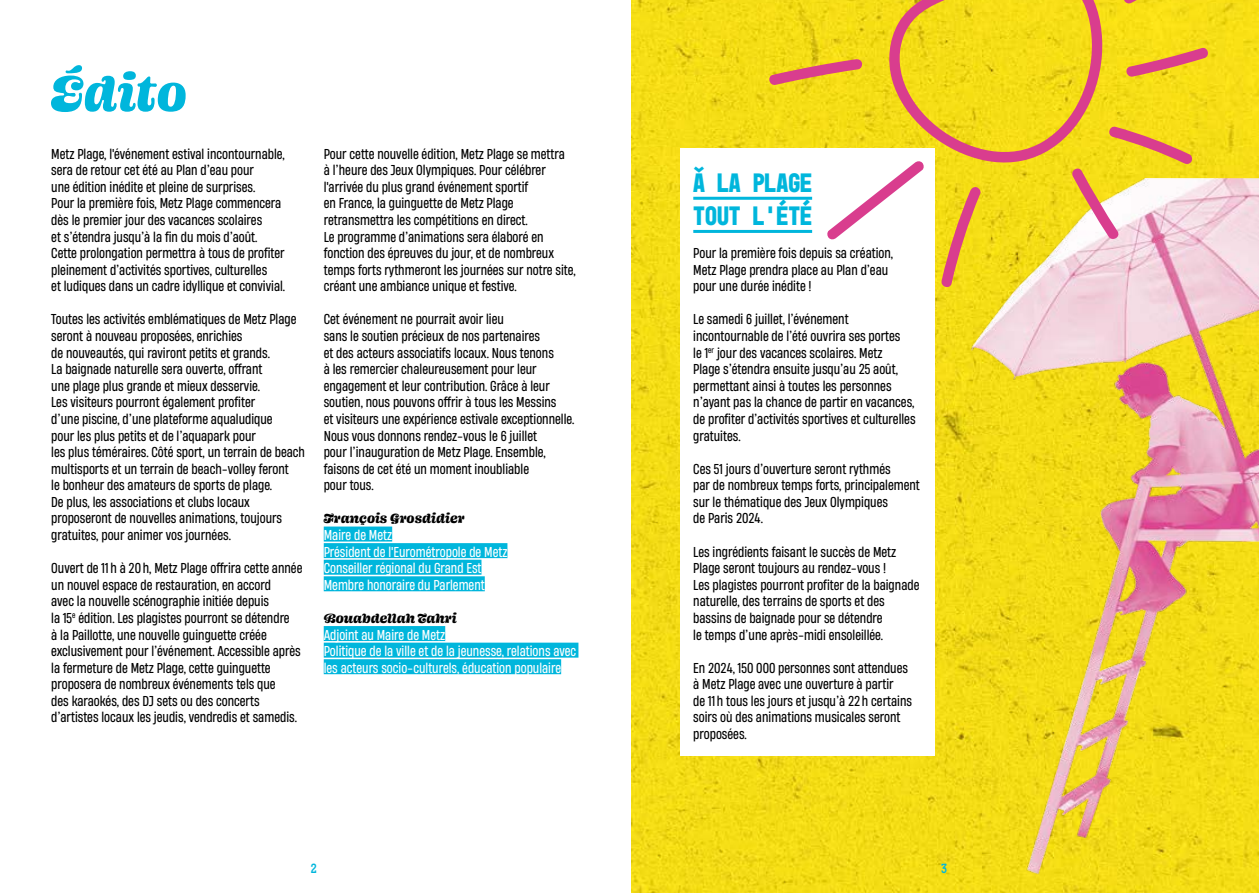
<style>
.page{position:relative;width:1259px;height:893px;background:#fff}
.page>*{position:absolute;margin:0;border:0;box-sizing:border-box;transform-origin:0 0}
.t1{font:italic 51px "Ohno Blazeface 12 Point";color:#00b6dc}
.texte_courant{font:700 27px/33.2px "Mono 45 Headline";color:#00b6dc}
.texte_courant-2{font:13.5px/16.6px "Heading Now 54";color:#000}
.texte_courant-3{font:13.5px/16.6px "Heading Now 54";color:#fff}
.texte_courant-4{font:italic 13.5px "Ohno Blazeface 12 Point";color:#000}
.t2{font:13.5px "Mono 45 Headline";color:#00b6dc}
</style>
<div class="page">
<img style="left:631px;top:0;width:628px;height:893px">
<div style="left:324px;top:527px;width:68px;height:15px;background:#00b6dc"></div>
<div style="left:324px;top:543px;width:183px;height:15px;background:#00b6dc"></div>
<div style="left:324px;top:560px;width:157px;height:15px;background:#00b6dc"></div>
<div style="left:324px;top:576px;width:161px;height:15px;background:#00b6dc"></div>
<div style="left:324px;top:626px;width:121px;height:15px;background:#00b6dc"></div>
<div style="left:324px;top:643px;width:254px;height:15px;background:#00b6dc"></div>
<div style="left:324px;top:659px;width:237px;height:15px;background:#00b6dc"></div>
<div style="left:680px;top:148px;width:255px;height:608px;background:#fff"></div>
<hr style="left:693px;top:197px;width:119px;height:3px;background:#00b6dc">
<hr style="left:693px;top:230px;width:119px;height:3px;background:#00b6dc">
<img style="left:935px;top:179px;width:324px;height:714px">
<svg style="left:766px;top:0;width:444px;height:290px"></svg>
<p class="t1" style="left:51px;top:57px;width:137px">Édito</p>
<p class="texte_courant-2" style="left:51px;top:145px;width:235px">Metz Plage, l'événement estival incontournable, sera de retour cet été au Plan d’eau pour<br>une édition inédite et pleine de surprises.<br>Pour la première fois, Metz Plage commencera dès le premier jour des vacances scolaires<br>et s’étendra jusqu’à la fin du mois d’août.<br>Cette prolongation permettra à tous de profiter pleinement d’activités sportives, culturelles<br>et ludiques dans un cadre idyllique et convivial.</p>
<p class="texte_courant-2" style="left:51px;top:311px;width:255px">Toutes les activités emblématiques de Metz Plage seront à nouveau proposées, enrichies<br>de nouveautés, qui raviront petits et grands.<br>La baignade naturelle sera ouverte, offrant<br>une plage plus grande et mieux desservie.<br>Les visiteurs pourront également profiter<br>d’une piscine, d’une plateforme aqualudique<br>pour les plus petits et de l’aquapark pour<br>les plus téméraires. Côté sport, un terrain de beach multisports et un terrain de beach-volley feront<br>le bonheur des amateurs de sports de plage.<br>De plus, les associations et clubs locaux proposeront de nouvelles animations, toujours gratuites, pour animer vos journées.</p>
<p class="texte_courant-2" style="left:51px;top:559px;width:253px">Ouvert de 11 h à 20 h, Metz Plage offrira cette année un nouvel espace de restauration, en accord</p>
<p class="texte_courant-2" style="left:51px;top:593px;width:219px">avec la nouvelle scénographie initiée depuis</p>
<p class="texte_courant-2" style="left:51px;top:609px;width:251px">la 15<sup>e</sup> édition. Les plagistes pourront se détendre<br>à la Paillotte, une nouvelle guinguette créée exclusivement pour l’événement. Accessible après la fermeture de Metz Plage, cette guinguette proposera de nombreux événements tels que</p>
<p class="texte_courant-2" style="left:51px;top:692px;width:247px">des karaokés, des DJ sets ou des concerts d’artistes locaux les jeudis, vendredis et samedis.</p>
<p class="texte_courant-2" style="left:324px;top:145px;width:253px">Pour cette nouvelle édition, Metz Plage se mettra<br>à l’heure des Jeux Olympiques. Pour célébrer l'arrivée du plus grand événement sportif<br>en France, la guinguette de Metz Plage retransmettra les compétitions en direct.<br>Le programme d’animations sera élaboré en fonction des épreuves du jour, et de nombreux temps forts rythmeront les journées sur notre site, créant une ambiance unique et festive.</p>
<p class="texte_courant-2" style="left:324px;top:311px;width:218px">Cet événement ne pourrait avoir lieu<br>sans le soutien précieux de nos partenaires</p>
<p class="texte_courant-2" style="left:324px;top:344px;width:252px">et des acteurs associatifs locaux. Nous tenons<br>à les remercier chaleureusement pour leur engagement et leur contribution. Grâce à leur soutien, nous pouvons offrir à tous les Messins<br>et visiteurs une expérience estivale exceptionnelle.</p>
<p class="texte_courant-2" style="left:324px;top:427px;width:215px">Nous vous donnons rendez-vous le 6 juillet</p>
<p class="texte_courant-2" style="left:324px;top:443px;width:223px">pour l’inauguration de Metz Plage. Ensemble, faisons de cet été un moment inoubliable pour tous.</p>
<p class="texte_courant-4" style="left:324px;top:509px;width:142px">François Grosdidier</p>
<p class="texte_courant-3" style="left:324px;top:526px;width:70px">Maire de Metz</p>
<p class="texte_courant-3" style="left:324px;top:543px;width:185px">Président de l'Eurométropole de Metz</p>
<p class="texte_courant-3" style="left:324px;top:559px;width:159px">Conseiller régional du Grand Est</p>
<p class="texte_courant-3" style="left:324px;top:576px;width:162px">Membre honoraire du Parlement</p>
<p class="texte_courant-4" style="left:324px;top:609px;width:134px">Bouabdellah Tahri</p>
<p class="texte_courant-3" style="left:324px;top:626px;width:123px">Adjoint au Maire de Metz</p>
<p class="texte_courant-3" style="left:324px;top:642px;width:254px">Politique de la ville et de la jeunesse, relations avec les acteurs socio-culturels, éducation populaire</p>
<p class="texte_courant" style="left:693px;top:166px;width:120px">à LA PLAGE<br>TOUT L’éTé</p>
<p class="texte_courant-2" style="left:693px;top:244px;width:201px">Pour la première fois depuis sa création,<br>Metz Plage prendra place au Plan d’eau pour une durée inédite !</p>
<p class="texte_courant-2" style="left:693px;top:311px;width:224px">Le samedi 6 juillet, l’événement incontournable de l’été ouvrira ses portes<br>le 1<sup>er</sup> jour des vacances scolaires. Metz<br>Plage s’étendra ensuite jusqu’au 25 août, permettant ainsi à toutes les personnes n’ayant pas la chance de partir en vacances, de profiter d’activités sportives et culturelles gratuites.</p>
<p class="texte_courant-2" style="left:693px;top:460px;width:228px">Ces 51 jours d’ouverture seront rythmés<br>par de nombreux temps forts, principalement sur le thématique des Jeux Olympiques<br>de Paris 2024.</p>
<p class="texte_courant-2" style="left:693px;top:543px;width:228px">Les ingrédients faisant le succès de Metz Plage seront toujours au rendez-vous !<br>Les plagistes pourront profiter de la baignade naturelle, des terrains de sports et des bassins de baignade pour se détendre<br>le temps d’une après-midi ensoleillée.</p>
<p class="texte_courant-2" style="left:693px;top:659px;width:220px">En 2024, 150 000 personnes sont attendues à Metz Plage avec une ouverture à partir<br>de 11 h tous les jours et jusqu’à 22 h certains soirs où des animations musicales seront proposées.</p>
<p class="t2" style="left:311px;top:860px;width:7px">2</p>
<p class="t2" style="left:941px;top:860px;width:7px">3</p>
</div>
